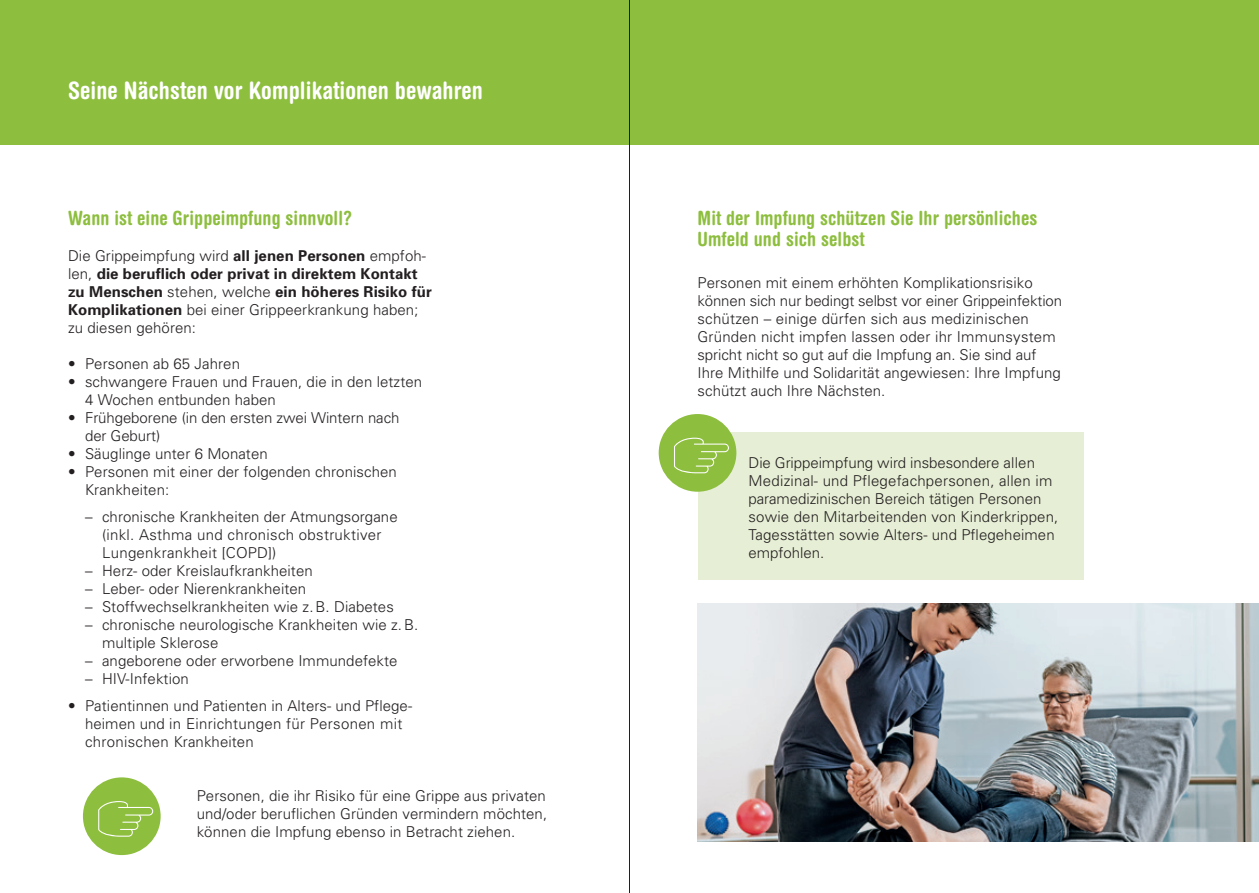
<style>
.page{position:relative;width:1259px;height:893px;background:#fff}
.page>*{position:absolute;margin:0;border:0;box-sizing:border-box;transform-origin:0 0}
.t1{font:700 condensed 24px "Helvetica Rounded";letter-spacing:.005em;color:#fff}
.t2{font:700 condensed 19.5px/21px "Helvetica Rounded";letter-spacing:.005em;color:#8dbe3e}
.t3{font:300 15px/18px "Univers";letter-spacing:.005em;color:#231f20}
.t4{font:700 15px/18px "Univers";letter-spacing:.005em;color:#231f20}
.s1{font-weight:300}
</style>
<div class="page">
<div style="left:0;top:0;width:1259px;height:145px;background:#8dbe3e"></div>
<div style="left:697px;top:432px;width:386px;height:147px;background:#e6efd5"></div>
<img style="left:697px;top:603px;width:562px;height:239px">
<div style="left:658px;top:414px;width:78px;height:78px;background:#8dbe3e;border-radius:50%"></div>
<svg style="left:674px;top:438px;width:55px;height:35px"></svg>
<div style="left:83px;top:777px;width:78px;height:78px;background:#8dbe3e;border-radius:50%"></div>
<svg style="left:98px;top:801px;width:55px;height:36px"></svg>
<hr style="left:629px;top:0;width:1px;height:893px;background:#231f20">
<h1 class="t1" style="left:68px;top:76px;width:416px">Seine Nächsten vor Komplikationen bewahren</h1>
<h2 class="t2" style="left:68px;top:207px;width:286px">Wann ist eine Grippeimpfung sinnvoll?</h2>
<p class="t4" style="left:68px;top:246px;width:365px"><span class="s1">Die Grippeimpfung wird</span> all jenen Personen <span class="s1">empfoh&shy;len,</span> die beruflich oder privat in direktem Kontakt zu Menschen <span class="s1">stehen, welche</span> ein höheres Risiko für Komplikationen <span class="s1">bei einer Grippeerkrankung haben; zu diesen gehören:</span></p>
<p class="t3" style="left:68px;top:354px;width:173px">• Personen ab 65 Jahren</p>
<p class="t3" style="left:85px;top:372px;width:339px;text-indent:-17px">• schwangere Frauen und Frauen, die in den letzten<br>4 Wochen entbunden haben</p>
<p class="t3" style="left:85px;top:408px;width:316px;text-indent:-17px">• Frühgeborene (in den ersten zwei Wintern nach der Geburt)</p>
<p class="t3" style="left:68px;top:444px;width:201px">• Säuglinge unter 6 Monaten</p>
<p class="t3" style="left:85px;top:462px;width:313px;text-indent:-17px">• Personen mit einer der folgenden chronischen<br>Krankheiten:</p>
<p class="t3" style="left:102px;top:507px;width:297px;text-indent:-17px">– chronische Krankheiten der Atmungsorgane (inkl. Asthma und chronisch obstruktiver<br>Lungenkrankheit [COPD])</p>
<p class="t3" style="left:85px;top:561px;width:229px">– Herz- oder Kreislaufkrankheiten</p>
<p class="t3" style="left:85px;top:579px;width:223px">– Leber- oder Nierenkrankheiten</p>
<p class="t3" style="left:85px;top:597px;width:310px">– Stoffwechselkrankheiten wie z.B. Diabetes</p>
<p class="t3" style="left:102px;top:615px;width:318px;text-indent:-17px">– chronische neurologische Krankheiten wie z.B. multiple Sklerose</p>
<p class="t3" style="left:85px;top:651px;width:314px">– angeborene oder erworbene Immundefekte</p>
<p class="t3" style="left:85px;top:669px;width:105px">– HIV-Infektion</p>
<p class="t3" style="left:85px;top:696px;width:328px;text-indent:-17px">• Patientinnen und Patienten in Alters- und Pflege&shy;heimen und in Einrichtungen für Personen mit chronischen Krankheiten</p>
<p class="t3" style="left:197px;top:786px;width:352px;text-align:justify">Personen, die ihr Risiko für eine Grippe aus privaten und/oder beruflichen Gründen vermindern möchten, können die Impfung ebenso in Betracht ziehen.</p>
<h2 class="t2" style="left:697px;top:207px;width:341px">Mit der Impfung schützen Sie Ihr persönliches<br>Umfeld und sich selbst</h2>
<p class="t3" style="left:697px;top:273px;width:366px">Personen mit einem erhöhten Komplikationsrisiko können sich nur bedingt selbst vor einer Grippeinfektion schützen – einige dürfen sich aus medizinischen Gründen nicht impfen lassen oder ihr Immunsystem spricht nicht so gut auf die Impfung an. Sie sind auf Ihre Mithilfe und Solidarität angewiesen: Ihre Impfung schützt auch Ihre Nächsten.</p>
<p class="t3" style="left:748px;top:453px;width:311px">Die Grippeimpfung wird insbesondere allen Medizinal- und Pflegefachpersonen, allen im paramedizinischen Bereich tätigen Personen sowie den Mitarbeitenden von Kinderkrippen, Tagesstätten sowie Alters- und Pflegeheimen empfohlen.</p>
</div>
